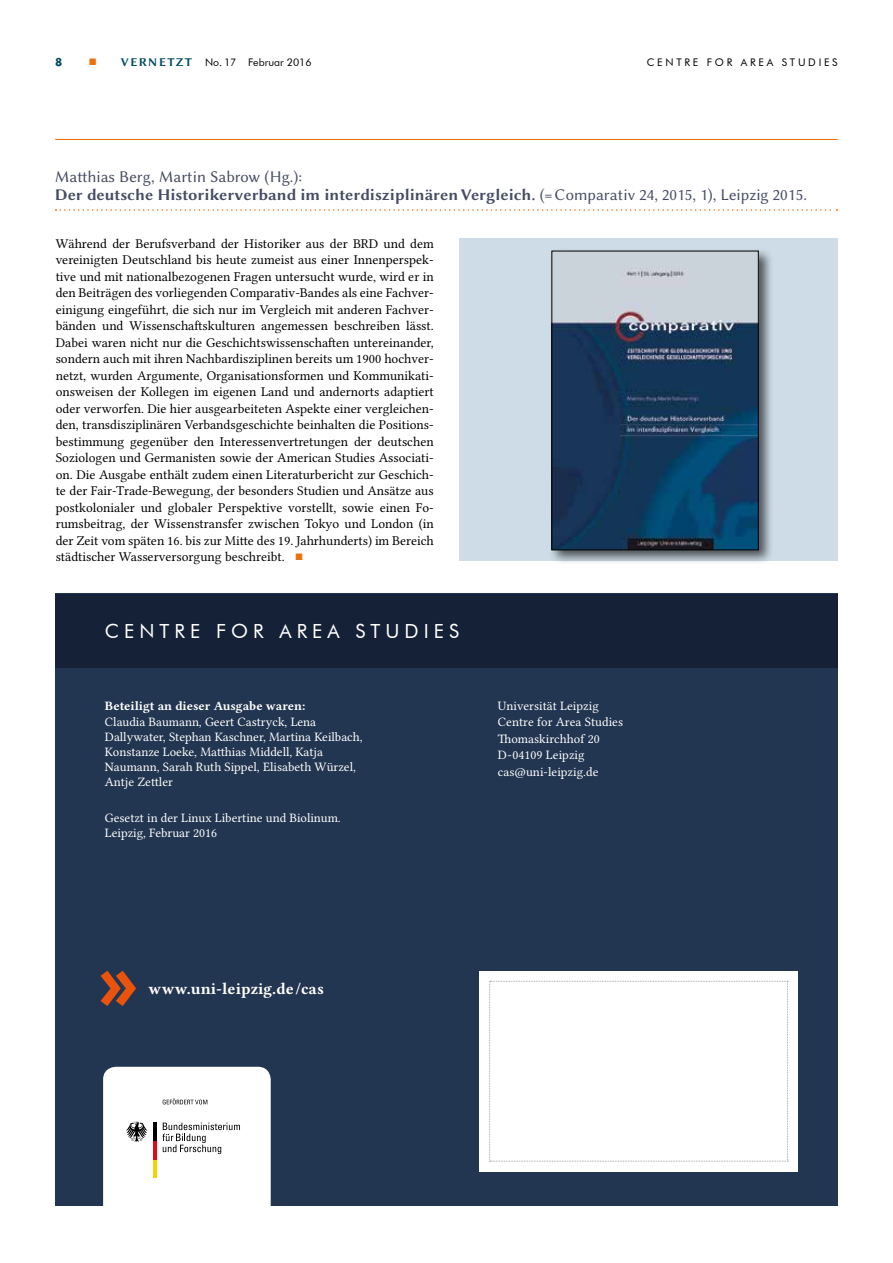
<style>
.page{position:relative;width:893px;height:1263px;background:#fff}
.page>*{position:absolute;margin:0;border:0;box-sizing:border-box;transform-origin:0 0}
.t1{font:19.5px "Futura BT";letter-spacing:.26em;color:#fff}
.t2{font:16.5px "Lin Biolinum OB";color:#474d63}
.t3{font:16.5px "Lin Biolinum O";color:#474d63}
.t4{font:16.5px "Lin Libertine OB";letter-spacing:.005em;color:#fff}
.t5{font:13.5px/16.5px "Lin Libertine O";color:#000;text-align:justify}
.t6{font:12.9px/15px "Lin Libertine O";color:#fff}
.t7{font:12.9px "Lin Libertine OB";color:#fff}
.t8{font:10.5px "Futura BT";color:#000}
.t9{font:10.5px "Futura BT";letter-spacing:.26em;color:#000}
.t10{font:700 10.5px "Futura";color:#004d63}
.s1{font-family:"Lin Biolinum O";font-size:15px;color:#ed700f}
.s2{font-family:"Lin Biolinum OB";font-size:12px;color:#004d63}
.s3{font-family:"Lin Biolinum O"}
.s4{font-size:15px;color:#ed700f}
</style>
<div class="page">
<hr style="left:55px;top:139px;width:783px;height:1px;background:#ed700f">
<div style="left:55px;top:593px;width:782px;height:612px;background:#233651"></div>
<div style="left:55px;top:594px;width:783px;height:74px;background:#142136"></div>
<svg style="left:103px;top:1067px;width:168px;height:139px;background:#f5f5f4"></svg>
<div style="left:479px;top:971px;width:319px;height:201px;background:#fff"></div>
<div style="left:489px;top:981px;width:299px;height:181px;background:#fff"></div>
<svg style="left:101px;top:971px;width:35px;height:35px"></svg>
<svg style="left:56px;top:209px;width:781px;height:2px"></svg>
<div style="left:459px;top:238px;width:379px;height:323px;background:#cddce6"></div>
<div style="left:549px;top:248px;width:224px;height:317px;background:#000;opacity:.62"></div>
<img style="left:554px;top:253px;width:202px;height:295px">
<div style="left:552px;top:251px;width:206px;height:299px;border:1px solid #000"></div>
<p class="t10" style="left:55px;top:55px;width:9px">8</p>
<p class="t8" style="left:89px;top:56px;width:225px"><span class="s1">■</span> <span class="s2">VERNETZT</span> No. 17 Februar 2016</p>
<p class="t9" style="left:647px;top:56px;width:192px">CENTRE FOR AREA STUDIES</p>
<p class="t3" style="left:55px;top:167px;width:249px">Matthias Berg, Martin Sabrow (Hg.):</p>
<p class="t2" style="left:55px;top:183px;width:754px">Der deutsche Historikerverband im interdisziplinären Vergleich. <span class="s3">(= Comparativ 24, 2015, 1), Leipzig 2015.</span></p>
<p class="t5" style="left:56px;top:233px;width:380px">Während der Berufsverband der Historiker aus der BRD und dem vereinigten Deutschland bis heute zumeist aus einer Innenperspek&shy;tive und mit nationalbezogenen Fragen untersucht wurde, wird er in den Beiträgen des vorliegenden Comparativ-Bandes als eine Fachver&shy;einigung eingeführt, die sich nur im Vergleich mit anderen Fachver&shy;bänden und Wissenschaftskulturen angemessen beschreiben lässt.<br>Dabei waren nicht nur die Geschichtswissenschaften untereinander, sondern auch mit ihren Nachbardisziplinen bereits um 1900 hochver&shy;netzt, wurden Argumente, Organisationsformen und Kommunikati&shy;onsweisen der Kollegen im eigenen Land und andernorts adaptiert oder verworfen. Die hier ausgearbeiteten Aspekte einer vergleichen&shy;den, transdisziplinären Verbandsgeschichte beinhalten die Positions&shy;bestimmung gegenüber den Interessenvertretungen der deutschen Soziologen und Germanisten sowie der American Studies Associati&shy;on. Die Ausgabe enthält zudem einen Literaturbericht zur Geschich&shy;te der Fair-Trade-Bewegung, der besonders Studien und Ansätze aus postkolonialer und globaler Perspektive vorstellt, sowie einen Fo&shy;rumsbeitrag, der Wissenstransfer zwischen Tokyo und London (in der Zeit vom späten 16. bis zur Mitte des 19. Jahrhunderts) im Bereich städtischer Wasserversorgung beschreibt. <span class="s4">■</span></p>
<h1 class="t1" style="left:105px;top:619px;width:356px">CENTRE FOR AREA STUDIES</h1>
<p class="t7" style="left:105px;top:696px;width:202px">Beteiligt an dieser Ausgabe waren:</p>
<p class="t6" style="left:105px;top:713px;width:259px">Claudia Baumann, Geert Castryck, Lena Dallywater, Stephan Kaschner, Martina Keilbach, Konstanze Loeke, Matthias Middell, Katja Naumann, Sarah Ruth Sippel, Elisabeth Würzel, Antje Zettler</p>
<p class="t6" style="left:105px;top:809px;width:237px">Gesetzt in der Linux Libertine und Biolinum.<br>Leipzig, Februar 2016</p>
<p class="t6" style="left:498px;top:696px;width:127px;line-height:16.5px">Universität Leipzig<br>Centre for Area Studies<br>Thomaskirchhof 20<br>D-04109 Leipzig cas@uni-leipzig.de</p>
<p class="t4" style="left:149px;top:977px;width:177px">www.uni-leipzig.de /cas</p>
</div>
